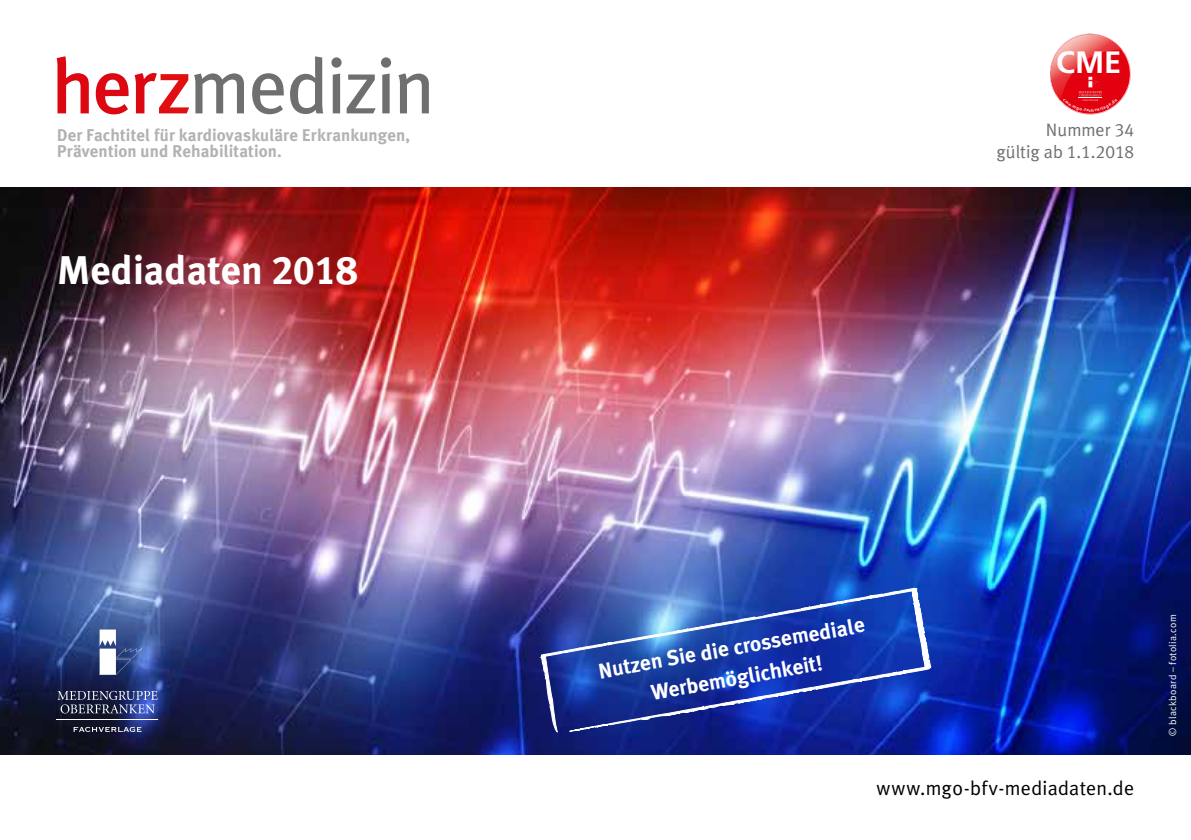
<style>
.page{position:relative;width:1191px;height:840px;background:#fff}
.page>*{position:absolute;margin:0;border:0;box-sizing:border-box;transform-origin:0 0}
.t1{font:700 40px "Meta Plus";color:#fff}
.t2{font:700 30.8px "Frutiger LT Std";color:#fff}
.t3{font:700 21.4px/30.4px "Meta Plus";color:#fff;text-align:center}
.t4{font:20px "Meta Plus Normal";letter-spacing:.015em;color:#000}
.t5{font:18px/22px "Meta Plus Normal";color:#6f6f6e;text-align:right}
.t6{font:700 17px/16px "Meta Plus";letter-spacing:.005em;color:#b1b2b3}
.t7{font:10px "Meta Plus Normal";letter-spacing:.03em;color:#fff}
.s1{font-family:"Meta Plus Bold Caps";font-weight:400}
.s2{font-family:"Meta Plus Normal Caps"}
</style>
<div class="page">
<img style="left:0;top:187px;width:1191px;height:567px">
<svg style="left:57px;top:629px;width:101px;height:90px;background:#415184"></svg>
<hr style="left:57px;top:719px;width:101px;height:1px;background:#fff">
<svg style="left:73px;top:726px;width:68px;height:5px"></svg>
<svg style="left:57px;top:56px;width:32px;height:57px"></svg>
<svg style="left:96px;top:73px;width:148px;height:41px"></svg>
<svg style="left:252px;top:73px;width:32px;height:41px"></svg>
<svg style="left:290px;top:56px;width:33px;height:58px"></svg>
<svg style="left:331px;top:57px;width:10px;height:56px"></svg>
<svg style="left:347px;top:57px;width:44px;height:56px"></svg>
<svg style="left:398px;top:73px;width:31px;height:40px"></svg>
<img style="left:540px;top:581px;width:397px;height:174px">
<svg style="left:1050px;top:34px;width:80px;height:80px"></svg>
<p class="t6" style="left:57px;top:127px;width:355px">Der Fachtitel für kardiovaskuläre Erkrankungen,<br>Prävention und Rehabilitation.</p>
<h1 class="t1" style="left:57px;top:246px;width:302px">Mediadaten <span class="s1">2018</span></h1>
<h2 class="t2" style="left:1056px;top:44px;width:67px">CME</h2>
<p class="t5" style="left:996px;top:118px;width:139px">Nummer <span class="s2">34<br></span>gültig ab <span class="s2">1.1.2018</span></p>
<p class="t3" style="left:596px;top:655px;width:272px;rotate:-10deg">Nutzen Sie die crossemediale<br>Werbemöglichkeit!</p>
<p class="t4" style="left:876px;top:775px;width:259px">www.mgo-bfv-mediadaten.de</p>
<p class="t7" style="left:1167px;top:735px;width:123px;rotate:-90deg">© blackboard – fotolia.com</p>
</div>
